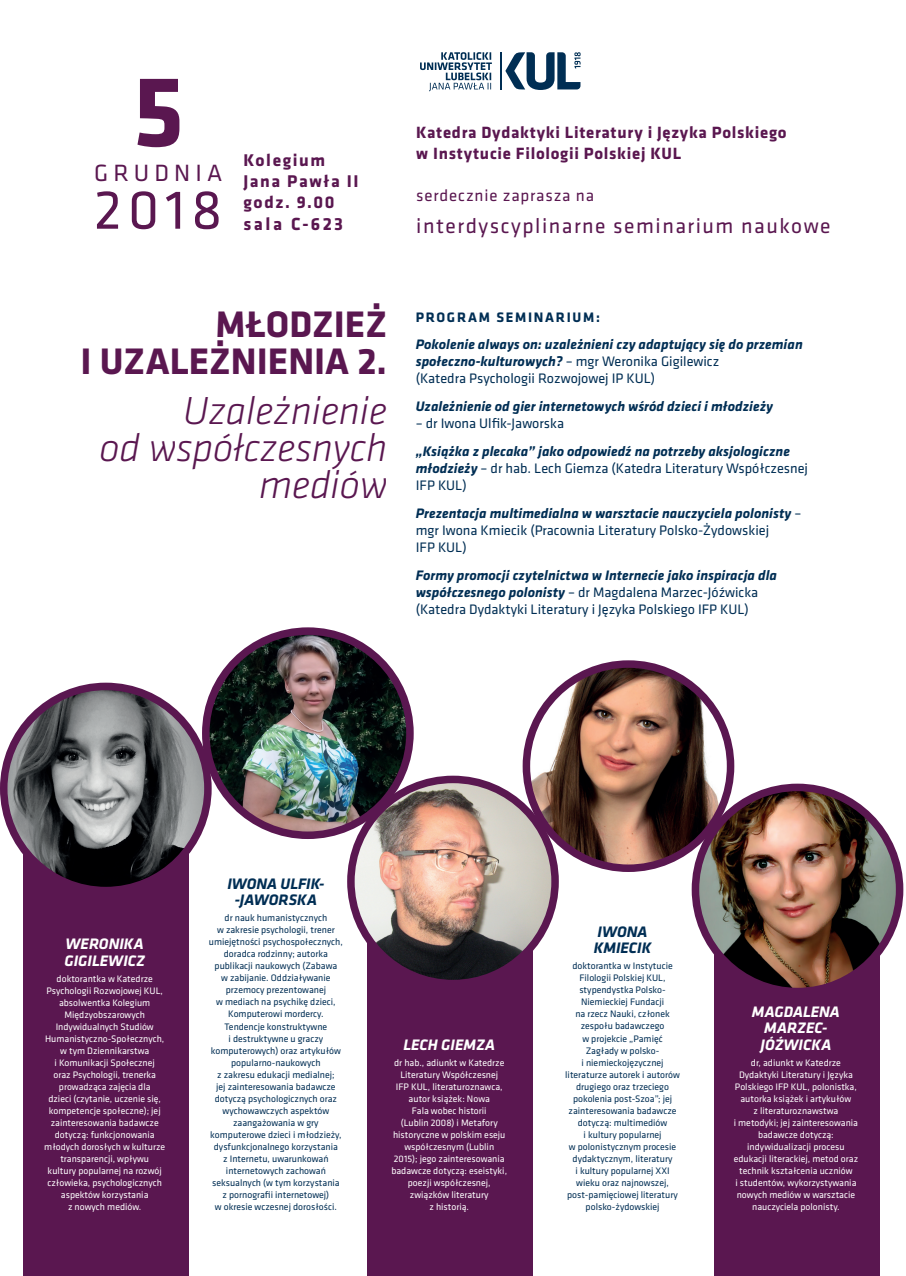
<style>
.page{position:relative;width:906px;height:1276px;background:#fff}
.page>*{position:absolute;margin:0;border:0;box-sizing:border-box;transform-origin:0 0}
.t1{font:700 104.18px "Klavika";color:#5a1750}
.t2{font:56.93px "Klavika";color:#5a1750}
.t3{font:italic 300 40.5px/36.8px "Klavika";color:#5a1750;text-align:right}
.t4{font:700 38.25px/36.8px "Klavika";color:#5a1750;text-align:right}
.t5{font:24.38px "Klavika";letter-spacing:.21em;color:#5a1750}
.t6{font:21.6px "Klavika";letter-spacing:.07em;color:#5a1750}
.t7{font:700 18.23px "Klavika";letter-spacing:.14em;color:#5a1750}
.t8{font:700 17.62px/21.1px "Klavika";letter-spacing:.09em;color:#5a1750}
.t9{font:700 16.88px/21.1px "Klavika";letter-spacing:.04em;color:#5a1750}
.t10{font:16.88px "Klavika";letter-spacing:.05em;color:#5a1750}
.t11{font:italic 700 15.75px/16.5px "Klavika";color:#fff}
.t12{font:italic 700 15.75px/16.5px "Klavika";color:#002e54;text-align:center}
.t13{font:italic 700 14.25px/17.1px "Klavika";color:#002e54}
.t14{font:14.25px/17.1px "Klavika";color:#002e54}
.t15{font:700 14.25px "Klavika";letter-spacing:.12em;color:#002e54}
.t16{font:9.75px/12px "Klavika";color:#002e54;text-align:center}
.t17{font:9.75px/12px "Klavika";color:#fff;text-align:center}
.s1{font-weight:400;font-style:normal}
.s2{font-weight:700;font-style:italic}
</style>
<div class="page">
<div style="left:715px;top:891px;width:165px;height:385px;background:#5a1750"></div>
<div style="left:368px;top:870px;width:165px;height:406px;background:#5a1750"></div>
<div style="left:23px;top:808px;width:165px;height:468px;background:#5a1750"></div>
<img style="left:351px;top:779px;width:204px;height:204px;border-radius:102px">
<div style="left:347px;top:775px;width:212px;height:212px;border:8px solid #5a1750;border-radius:50%"></div>
<img style="left:526px;top:664px;width:204px;height:204px;border-radius:102px">
<div style="left:522px;top:660px;width:212px;height:212px;border:8px solid #5a1750;border-radius:50%"></div>
<img style="left:206px;top:631px;width:204px;height:204px;border-radius:102px">
<div style="left:202px;top:627px;width:212px;height:212px;border:8px solid #5a1750;border-radius:50%"></div>
<img style="left:4px;top:686px;width:204px;height:204px;border-radius:102px">
<div style="left:0;top:682px;width:212px;height:212px;border:8px solid #5a1750;border-radius:50%"></div>
<img style="left:695px;top:787px;width:204px;height:204px;border-radius:102px">
<div style="left:691px;top:783px;width:212px;height:212px;border:8px solid #5a1750;border-radius:50%"></div>
<hr style="left:500px;top:52px;width:2px;height:37px;background:#002e54">
<svg style="left:505px;top:52px;width:75px;height:38px"></svg>
<svg style="left:420px;top:52px;width:72px;height:39px"></svg>
<h1 class="t1" style="left:132px;top:36px;width:53px">5</h1>
<h3 class="t5" style="left:94px;top:157px;width:130px">GRUDNIA</h3>
<h2 class="t2" style="left:94px;top:173px;width:130px">2018</h2>
<h3 class="t8" style="left:243px;top:149px;width:116px">Kolegium<br>Jana Pawła II godz. 9.00</h3>
<h3 class="t7" style="left:243px;top:211px;width:101px">sala C-623</h3>
<h3 class="t4" style="left:81px;top:304px;width:308px">MŁODZIEŻ<br>I UZALEŻNIENIA 2.</h3>
<h3 class="t3" style="left:99px;top:392px;width:289px">Uzależnienie<br>od współczesnych mediów</h3>
<h3 class="t9" style="left:416px;top:121px;width:372px">Katedra Dydaktyki Literatury i Języka Polskiego w Instytucie Filologii Polskiej KUL</h3>
<h3 class="t10" style="left:416px;top:184px;width:179px">serdecznie zaprasza na</h3>
<h3 class="t6" style="left:416px;top:211px;width:416px">interdyscyplinarne seminarium naukowe</h3>
<h3 class="t15" style="left:416px;top:306px;width:186px">PROGRAM SEMINARIUM:</h3>
<h3 class="t13" style="left:416px;top:335px;width:388px">Pokolenie always on: uzależnieni czy adaptujący się do przemian społeczno-kulturowych? <span class="s1">– mgr Weronika Gigilewicz<br>(Katedra Psychologii Rozwojowej IP KUL)</span></h3>
<h3 class="t13" style="left:416px;top:397px;width:359px">Uzależnienie od gier internetowych wśród dzieci i młodzieży</h3>
<h3 class="t14" style="left:416px;top:414px;width:150px">– dr Iwona Ulfik-Jaworska</h3>
<h3 class="t13" style="left:416px;top:442px;width:394px">„Książka z plecaka” jako odpowiedź na potrzeby aksjologiczne młodzieży <span class="s1">– dr hab. Lech Giemza (Katedra Literatury Współczesnej<br>IFP KUL)</span></h3>
<h3 class="t14" style="left:416px;top:504px;width:387px"><span class="s2">Prezentacja multimedialna w warsztacie nauczyciela polonisty</span> – mgr Iwona Kmiecik (Pracownia Literatury Polsko-Żydowskiej<br>IFP KUL)</h3>
<h3 class="t14" style="left:416px;top:566px;width:363px"><span class="s2">Formy promocji czytelnictwa w Internecie jako inspiracja dla współczesnego polonisty</span> – dr Magdalena Marzec-Jóźwicka (Katedra Dydaktyki Literatury i Języka Polskiego IFP KUL)</h3>
<h3 class="t11" style="left:64px;top:935px;width:82px">WERONIKA<br>GIGILEWICZ</h3>
<p class="t17" style="left:44px;top:972px;width:122px">doktorantka w Katedrze<br>Psychologii Rozwojowej KUL, absolwentka Kolegium<br>Międzyobszarowych<br>Indywidualnych Studiów<br>Humanistyczno-Społecznych, w tym Dziennikarstwa<br>i Komunikacji Społecznej<br>oraz Psychologii, trenerka prowadząca zajęcia dla<br>dzieci (czytanie, uczenie się, kompetencje społeczne); jej zainteresowania badawcze dotyczą: funkcjonowania młodych dorosłych w kulturze transparencji, wpływu<br>kultury popularnej na rozwój człowieka, psychologicznych aspektów korzystania<br>z nowych mediów.</p>
<h3 class="t12" style="left:227px;top:874px;width:99px">IWONA ULFIK--JAWORSKA</h3>
<p class="t16" style="left:209px;top:912px;width:135px">dr nauk humanistycznych<br>w zakresie psychologii, trener umiejętności psychospołecznych, doradca rodzinny; autorka publikacji naukowych (Zabawa<br>w zabijanie. Oddziaływanie przemocy prezentowanej<br>w mediach na psychikę dzieci,<br>Komputerowi mordercy.<br>Tendencje konstruktywne<br>i destruktywne u graczy komputerowych) oraz artykułów popularno-naukowych<br>z zakresu edukacji medialnej;<br>jej zainteresowania badawcze dotyczą psychologicznych oraz wychowawczych aspektów zaangażowania w gry komputerowe dzieci i młodzieży, dysfunkcjonalnego korzystania<br>z Internetu, uwarunkowań internetowych zachowań seksualnych (w tym korzystania z pornografii internetowej)<br>w okresie wczesnej dorosłości.</p>
<h3 class="t11" style="left:403px;top:1035px;width:93px">LECH GIEMZA</h3>
<p class="t17" style="left:391px;top:1056px;width:117px">dr hab., adiunkt w Katedrze<br>Literatury Współczesnej<br>IFP KUL, literaturoznawca, autor książek: Nowa<br>Fala wobec historii<br>(Lublin 2008) i Metafory historyczne w polskim eseju współczesnym (Lublin<br>2015); jego zainteresowania badawcze dotyczą: eseistyki, poezji współczesnej, związków literatury<br>z historią.</p>
<h3 class="t12" style="left:594px;top:922px;width:59px;text-align:left">IWONA<br>KMIECIK</h3>
<p class="t16" style="left:565px;top:960px;width:116px">doktorantka w Instytucie<br>Filologii Polskiej KUL, stypendystka Polsko-<br>Niemieckiej Fundacji<br>na rzecz Nauki, członek zespołu badawczego<br>w projekcie „Pamięć<br>Zagłady w polsko-<br>i niemieckojęzycznej literaturze autorek i autorów drugiego oraz trzeciego pokolenia post-Szoa”; jej zainteresowania badawcze dotyczą: multimediów<br>i kultury popularnej<br>w polonistycznym procesie dydaktycznym, literatury<br>i kultury popularnej XXI wieku oraz najnowszej, post-pamięciowej literatury polsko-żydowskiej</p>
<h3 class="t11" style="left:752px;top:1002px;width:89px;text-align:center">MAGDALENA<br>MARZEC-<br>JÓŹWICKA</h3>
<p class="t17" style="left:733px;top:1056px;width:126px">dr, adiunkt w Katedrze<br>Dydaktyki Literatury i Języka<br>Polskiego IFP KUL, polonistka, autorka książek i artykułów<br>z literaturoznawstwa<br>i metodyki; jej zainteresowania badawcze dotyczą: indywidualizacji procesu edukacji literackiej, metod oraz technik kształcenia uczniów<br>i studentów, wykorzystywania nowych mediów w warsztacie nauczyciela polonisty.</p>
</div>
